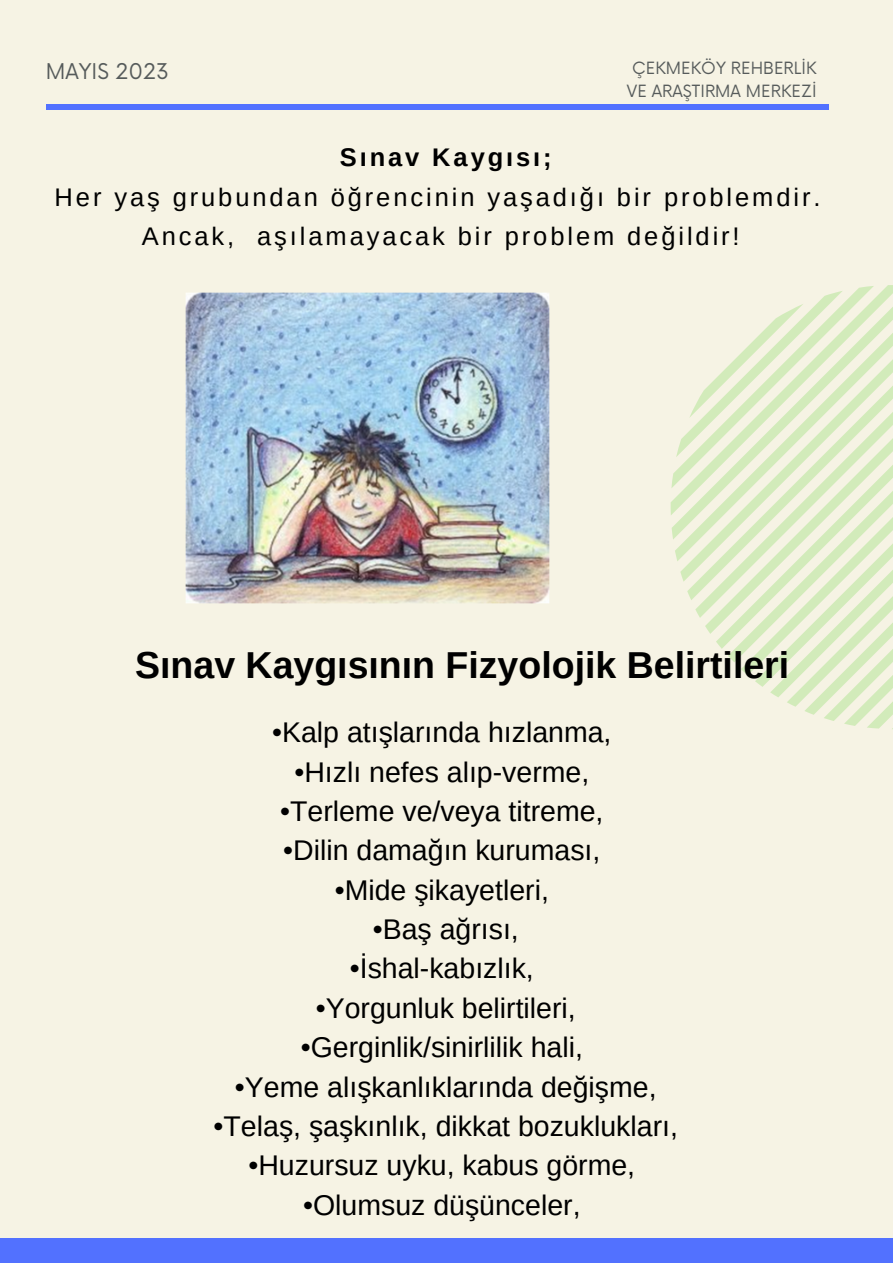
<style>
.page{position:relative;width:893px;height:1264px;background:#fff}
.page>*{position:absolute;margin:0;border:0;box-sizing:border-box;transform-origin:0 0}
.t1{font:700 37.5px "Arimo";color:#000}
.t2{font:28.5px "Arimo";color:#000}
.t3{font:25.5px/39.3px "Arimo";letter-spacing:.115em;color:#000;text-align:center}
.t4{font:700 25.5px "Arimo";letter-spacing:.115em;color:#000}
.t5{font:21.15px "Now";color:#565b5b}
.t6{font:16.5px/22.5px "Now";color:#565b5b;text-align:center}
</style>
<div class="page">
<div style="left:0;top:0;width:892px;height:1262px;background:#f6f3e4"></div>
<div style="left:0;top:1237px;width:892px;height:25px;background:#5271ff"></div>
<svg style="left:670px;top:285px;width:222px;height:444px"></svg>
<div style="left:46px;top:104px;width:782px;height:6px;background:#5271ff"></div>
<img style="left:185px;top:292px;width:364px;height:311px">
<p class="t5" style="left:46px;top:60px;width:124px">MAYIS 2023</p>
<p class="t6" style="left:627px;top:58px;width:191px">ÇEKMEKÖY REHBERLİK<br>VE ARAŞTIRMA MERKEZİ</p>
<p class="t4" style="left:340px;top:143px;width:213px">Sınav Kaygısı;</p>
<p class="t3" style="left:55px;top:177px;width:767px">Her yaş grubundan öğrencinin yaşadığı bir problemdir.<br>Ancak, aşılamayacak bir problem değildir!</p>
<p class="t1" style="left:135px;top:644px;width:655px">Sınav Kaygısının Fizyolojik Belirtileri</p>
<p class="t2" style="left:272px;top:716px;width:341px">•Kalp atışlarında hızlanma,</p>
<p class="t2" style="left:294px;top:755px;width:296px">•Hızlı nefes alıp-verme,</p>
<p class="t2" style="left:280px;top:795px;width:325px">•Terleme ve/veya titreme,</p>
<p class="t2" style="left:283px;top:834px;width:318px">•Dilin damağın kuruması,</p>
<p class="t2" style="left:335px;top:874px;width:216px">•Mide şikayetleri,</p>
<p class="t2" style="left:372px;top:913px;width:148px">•Baş ağrısı,</p>
<p class="t2" style="left:350px;top:952px;width:185px">•İshal-kabızlık,</p>
<p class="t2" style="left:316px;top:992px;width:261px">•Yorgunluk belirtileri,</p>
<p class="t2" style="left:301px;top:1031px;width:284px">•Gerginlik/sinirlilik hali,</p>
<p class="t2" style="left:235px;top:1070px;width:423px">•Yeme alışkanlıklarında değişme,</p>
<p class="t2" style="left:213px;top:1110px;width:466px">•Telaş, şaşkınlık, dikkat bozuklukları,</p>
<p class="t2" style="left:248px;top:1149px;width:388px">•Huzursuz uyku, kabus görme,</p>
<p class="t2" style="left:303px;top:1188px;width:279px">•Olumsuz düşünceler,</p>
</div>
